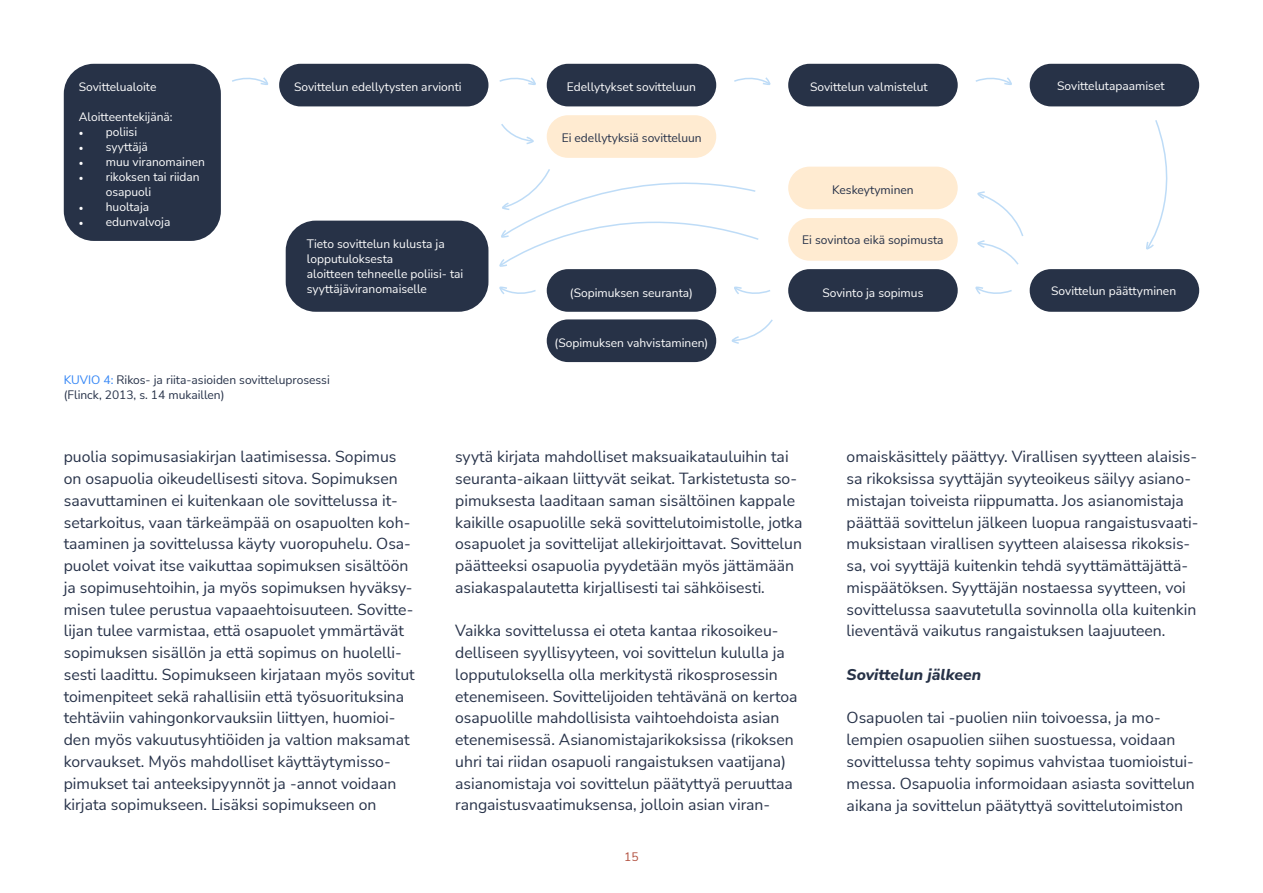
<style>
.page{position:relative;width:1263px;height:893px;background:#fff}
.page>*{position:absolute;margin:0;border:0;box-sizing:border-box;transform-origin:0 0}
.t1{font:15.75px/21.8px "Nunito Sans";color:#273249}
.t2{font:15.75px "Nunito Sans Regular 2";color:#273249}
.t3{font:italic 800 15.75px "Nunito Sans";color:#273247}
.t4{font:12px/15px "Nunito Sans";color:#fff}
.t5{font:12px "Nunito Sans";color:#273249}
.t6{font:12px "Nunito Sans Regular 2";color:#fff}
.t7{font:12px "Nunito Sans Regular 2";color:#273249}
.t8{font:12px "Nunito Sans";color:#b14f3e}
.s1{font-family:"Minion Pro"}
.s2{color:#3486f6}
</style>
<div class="page">
<div style="left:64px;top:64px;width:157px;height:177px;background:#273247;border-radius:30px"></div>
<div style="left:279px;top:64px;width:209px;height:42px;background:#273247;border-radius:21px"></div>
<div style="left:788px;top:64px;width:170px;height:42px;background:#273247;border-radius:21px"></div>
<div style="left:1030px;top:269px;width:169px;height:43px;background:#273247;border-radius:21px"></div>
<div style="left:1030px;top:64px;width:169px;height:42px;background:#273247;border-radius:21px"></div>
<div style="left:788px;top:218px;width:170px;height:43px;background:#ffebd1;border-radius:21px"></div>
<div style="left:788px;top:269px;width:170px;height:43px;background:#273247;border-radius:21px"></div>
<div style="left:547px;top:269px;width:169px;height:43px;background:#273247;border-radius:21px"></div>
<div style="left:547px;top:319px;width:169px;height:43px;background:#273247;border-radius:21px"></div>
<div style="left:286px;top:221px;width:202px;height:91px;background:#273247;border-radius:30px"></div>
<div style="left:788px;top:167px;width:170px;height:42px;background:#ffebd1;border-radius:21px"></div>
<div style="left:547px;top:115px;width:169px;height:43px;background:#ffebd1;border-radius:21px"></div>
<div style="left:547px;top:64px;width:169px;height:42px;background:#273247;border-radius:21px"></div>
<svg style="left:232px;top:77px;width:36px;height:8px"></svg>
<svg style="left:499px;top:77px;width:37px;height:8px"></svg>
<svg style="left:501px;top:124px;width:33px;height:20px"></svg>
<svg style="left:731px;top:319px;width:42px;height:25px"></svg>
<svg style="left:977px;top:191px;width:47px;height:74px"></svg>
<svg style="left:734px;top:77px;width:37px;height:8px"></svg>
<svg style="left:975px;top:77px;width:37px;height:8px"></svg>
<svg style="left:1146px;top:120px;width:22px;height:130px"></svg>
<svg style="left:499px;top:169px;width:260px;height:98px"></svg>
<svg style="left:975px;top:286px;width:37px;height:8px"></svg>
<svg style="left:734px;top:286px;width:36px;height:8px"></svg>
<svg style="left:499px;top:286px;width:37px;height:8px"></svg>
<p class="t4" style="left:79px;top:79px;width:79px">Sovittelualoite</p>
<p class="t4" style="left:79px;top:109px;width:95px">Aloitteentekijänä:</p>
<p class="t4" style="left:79px;top:124px;width:60px"><span class="s1">•</span> poliisi</p>
<p class="t4" style="left:79px;top:139px;width:71px"><span class="s1">•</span> syyttäjä</p>
<p class="t4" style="left:79px;top:154px;width:128px"><span class="s1">•</span> muu viranomainen</p>
<p class="t4" style="left:106px;top:169px;width:96px;text-indent:-27px"><span class="s1">•</span> rikoksen tai riidan osapuoli</p>
<p class="t4" style="left:79px;top:199px;width:72px"><span class="s1">•</span> huoltaja</p>
<p class="t4" style="left:79px;top:214px;width:93px"><span class="s1">•</span> edunvalvoja</p>
<p class="t4" style="left:294px;top:79px;width:169px">Sovittelun edellytysten arvionti</p>
<p class="t4" style="left:810px;top:79px;width:119px">Sovittelun valmistelut</p>
<p class="t4" style="left:567px;top:79px;width:131px">Edellytykset sovitteluun</p>
<p class="t4" style="left:307px;top:236px;width:158px">Tieto sovittelun kulusta ja lopputuloksesta<br>aloitteen tehneelle poliisi- tai syyttäjäviranomaiselle</p>
<p class="t5" style="left:562px;top:130px;width:141px">Ei edellytyksiä sovitteluun</p>
<p class="t5" style="left:832px;top:181px;width:83px">Keskeytyminen</p>
<p class="t5" style="left:802px;top:231px;width:143px">Ei sovintoa eikä sopimusta</p>
<p class="t6" style="left:570px;top:284px;width:125px">(Sopimuksen seuranta)</p>
<p class="t4" style="left:822px;top:284px;width:102px">Sovinto ja sopimus</p>
<p class="t6" style="left:554px;top:334px;width:155px">(Sopimuksen vahvistaminen)</p>
<p class="t5" style="left:64px;top:372px;width:268px"><span class="s2">KUVIO 4:</span> Rikos- ja riita-asioiden sovitteluprosessi</p>
<p class="t7" style="left:64px;top:387px;width:162px">(Flinck, 2013, s. 14 mukaillen)</p>
<p class="t4" style="left:1057px;top:78px;width:109px">Sovittelutapaamiset</p>
<p class="t4" style="left:1051px;top:283px;width:126px">Sovittelun päättyminen</p>
<p class="t1" style="left:64px;top:445px;width:352px">puolia sopimusasiakirjan laatimisessa. Sopimus on osapuolia oikeudellisesti sitova. Sopimuksen saavuttaminen ei kuitenkaan ole sovittelussa it&shy;setarkoitus, vaan tärkeämpää on osapuolten koh&shy;taaminen ja sovittelussa käyty vuoropuhelu. Osa&shy;puolet voivat itse vaikuttaa sopimuksen sisältöön ja sopimusehtoihin, ja myös sopimuksen hyväksy&shy;misen tulee perustua vapaaehtoisuuteen. Sovitte&shy;lijan tulee varmistaa, että osapuolet ymmärtävät sopimuksen sisällön ja että sopimus on huolelli&shy;sesti laadittu. Sopimukseen kirjataan myös sovitut toimenpiteet sekä rahallisiin että työsuorituksina tehtäviin vahingonkorvauksiin liittyen, huomioi&shy;den myös vakuutusyhtiöiden ja valtion maksamat korvaukset. Myös mahdolliset käyttäytymisso&shy;pimukset tai anteeksipyynnöt ja -annot voidaan kirjata sopimukseen. Lisäksi sopimukseen on</p>
<p class="t1" style="left:455px;top:445px;width:349px">syytä kirjata mahdolliset maksuaikatauluihin tai seuranta-aikaan liittyvät seikat. Tarkistetusta so&shy;pimuksesta laaditaan saman sisältöinen kappale kaikille osapuolille sekä sovittelutoimistolle, jotka osapuolet ja sovittelijat allekirjoittavat. Sovittelun päätteeksi osapuolia pyydetään myös jättämään asiakaspalautetta kirjallisesti tai sähköisesti.</p>
<p class="t1" style="left:455px;top:619px;width:344px">Vaikka sovittelussa ei oteta kantaa rikosoikeu&shy;delliseen syyllisyyteen, voi sovittelun kululla ja lopputuloksella olla merkitystä rikosprosessin etenemiseen. Sovittelijoiden tehtävänä on kertoa osapuolille mahdollisista vaihtoehdoista asian etenemisessä. Asianomistajarikoksissa (rikoksen</p>
<p class="t2" style="left:455px;top:750px;width:332px">uhri tai riidan osapuoli rangaistuksen vaatijana)</p>
<p class="t1" style="left:455px;top:772px;width:339px">asianomistaja voi sovittelun päätyttyä peruuttaa rangaistusvaatimuksensa, jolloin asian viran-</p>
<p class="t8" style="left:624px;top:849px;width:16px">15</p>
<p class="t1" style="left:847px;top:445px;width:353px">omaiskäsittely päättyy. Virallisen syytteen alaisis&shy;sa rikoksissa syyttäjän syyteoikeus säilyy asiano&shy;mistajan toiveista riippumatta. Jos asianomistaja päättää sovittelun jälkeen luopua rangaistusvaati&shy;muksistaan virallisen syytteen alaisessa rikoksis&shy;sa, voi syyttäjä kuitenkin tehdä syyttämättäjättä&shy;mispäätöksen. Syyttäjän nostaessa syytteen, voi sovittelussa saavutetulla sovinnolla olla kuitenkin lieventävä vaikutus rangaistuksen laajuuteen.</p>
<p class="t3" style="left:847px;top:663px;width:136px">Sovittelun jälkeen</p>
<p class="t1" style="left:847px;top:706px;width:350px">Osapuolen tai -puolien niin toivoessa, ja mo&shy;lempien osapuolien siihen suostuessa, voidaan sovittelussa tehty sopimus vahvistaa tuomioistui&shy;messa. Osapuolia informoidaan asiasta sovittelun aikana ja sovittelun päätyttyä sovittelutoimiston</p>
</div>
